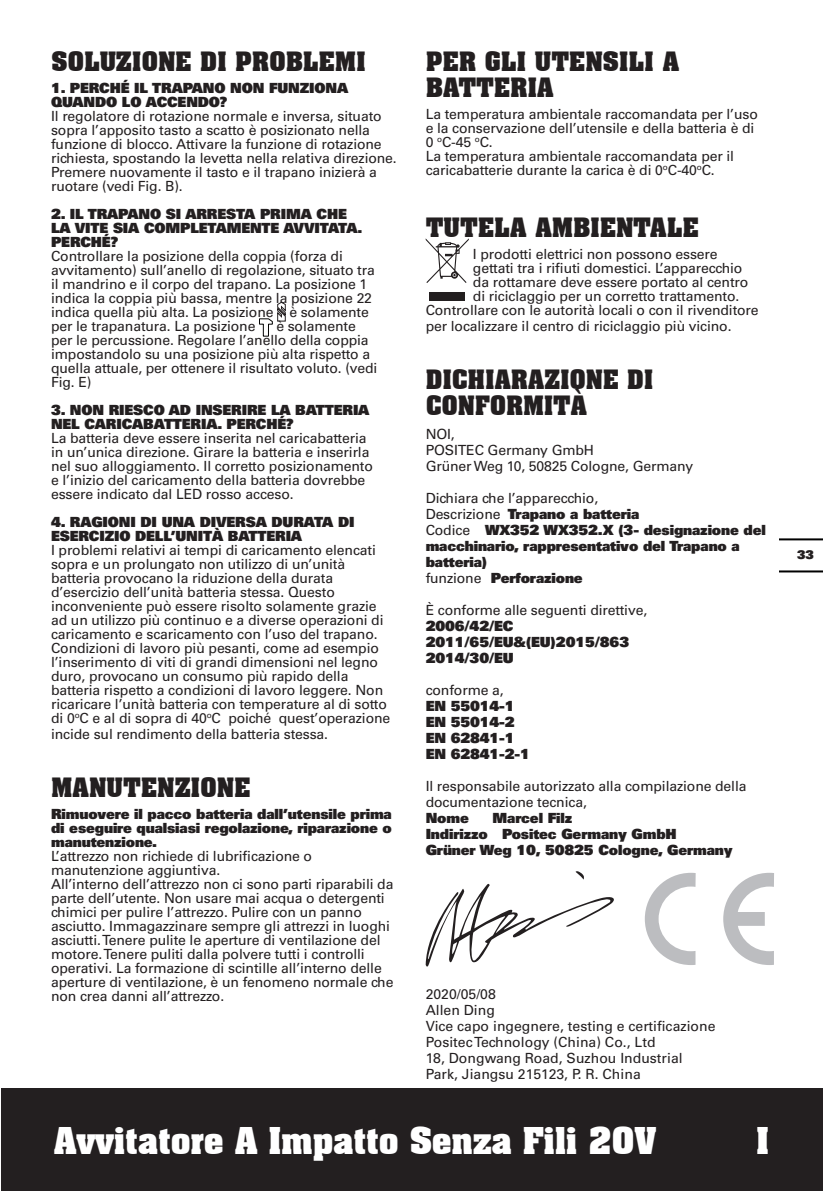
<style>
.page{position:relative;width:823px;height:1191px;background:#fff}
.page>*{position:absolute;margin:0;border:0;box-sizing:border-box;transform-origin:0 0}
.t1{font:700 36px "Aachen BT";letter-spacing:-.025em;color:#fff}
.t2{font:700 26px/26px "Aachen BT";letter-spacing:-.01em;color:#231f20}
.t3{font:14px/14px "Univers";letter-spacing:-.01em;color:#231f20}
.t4{font:900 14px/14px "Univers";letter-spacing:-.01em;color:#231f20}
.t5{font:900 12px "Univers";color:#231f20}
.s1{font-weight:400}
</style>
<div class="page">
<div style="left:1px;top:1089px;width:821px;height:102px;background:#231f20"></div>
<hr style="left:0;top:1089px;width:1px;height:102px;background:#231f20">
<hr style="left:779px;top:570px;width:43px;height:2px;background:#000">
<hr style="left:779px;top:538px;width:43px;height:2px;background:#000">
<svg style="left:259px;top:301px;width:27px;height:36px"></svg>
<svg style="left:425px;top:238px;width:43px;height:45px"></svg>
<div style="left:429px;top:292px;width:36px;height:9px;background:#231f20"></div>
<svg style="left:425px;top:871px;width:189px;height:96px"></svg>
<svg style="left:644px;top:872px;width:51px;height:93px"></svg>
<svg style="left:723px;top:872px;width:50px;height:93px"></svg>
<p class="t2" style="left:51px;top:48px;width:316px">SOLUZIONE DI PROBLEMI</p>
<p class="t4" style="left:51px;top:80px;width:298px">1. PERCHÉ IL TRAPANO NON FUNZIONA<br>QUANDO LO ACCENDO?</p>
<p class="t3" style="left:51px;top:109px;width:347px">Il regolatore di rotazione normale e inversa, situato sopra l’apposito tasto a scatto è posizionato nella funzione di blocco. Attivare la funzione di rotazione richiesta, spostando la levetta nella relativa direzione.<br>Premere nuovamente il tasto e il trapano inizierà a ruotare (vedi Fig. B).</p>
<p class="t4" style="left:51px;top:206px;width:312px">2. IL TRAPANO SI ARRESTA PRIMA CHE<br>LA VITE SIA COMPLETAMENTE AVVITATA.<br>PERCHÉ?</p>
<p class="t3" style="left:51px;top:249px;width:325px">Controllare la posizione della coppia (forza di avvitamento) sull’anello di regolazione, situato tra il mandrino e il corpo del trapano. La posizione 1 indica la coppia più bassa, mentre la posizione 22 indica quella più alta. La posizione è solamente per le trapanatura. La posizione</p>
<p class="t3" style="left:51px;top:319px;width:328px;text-indent:225px">è solamente per le percussione. Regolare l’anello della coppia impostandolo su una posizione più alta rispetto a quella attuale, per ottenere il risultato voluto. (vedi Fig. E)</p>
<p class="t4" style="left:51px;top:402px;width:320px">3. NON RIESCO AD INSERIRE LA BATTERIA<br>NEL CARICABATTERIA. PERCHÉ?</p>
<p class="t3" style="left:51px;top:431px;width:323px">La batteria deve essere inserita nel caricabatteria in un’unica direzione. Girare la batteria e inserirla nel suo alloggiamento. Il corretto posizionamento e l’inizio del caricamento della batteria dovrebbe essere indicato dal LED rosso acceso.</p>
<p class="t4" style="left:51px;top:514px;width:305px">4. RAGIONI DI UNA DIVERSA DURATA DI<br>ESERCIZIO DELL’UNITÀ BATTERIA</p>
<p class="t3" style="left:51px;top:543px;width:340px">I problemi relativi ai tempi di caricamento elencati sopra e un prolungato non utilizzo di un’unità batteria provocano la riduzione della durata d’esercizio dell’unità batteria stessa. Questo inconveniente può essere risolto solamente grazie ad un utilizzo più continuo e a diverse operazioni di caricamento e scaricamento con l’uso del trapano.<br>Condizioni di lavoro più pesanti, come ad esempio l’inserimento di viti di grandi dimensioni nel legno duro, provocano un consumo più rapido della batteria rispetto a condizioni di lavoro leggere. Non ricaricare l’unità batteria con temperature al di sotto di 0<sup>o</sup>C e al di sopra di 40<sup>o</sup>C poiché quest’operazione</p>
<p class="t3" style="left:51px;top:727px;width:278px">incide sul rendimento della batteria stessa.</p>
<p class="t2" style="left:51px;top:774px;width:201px">MANUTENZIONE</p>
<p class="t4" style="left:51px;top:806px;width:342px;text-align:justify">Rimuovere il pacco batteria dall’utensile prima di eseguire qualsiasi regolazione, riparazione o manutenzione.</p>
<p class="t3" style="left:51px;top:849px;width:262px">L’attrezzo non richiede di lubrificazione o manutenzione aggiuntiva.</p>
<p class="t3" style="left:51px;top:877px;width:344px">All’interno dell’attrezzo non ci sono parti riparabili da parte dell’utente. Non usare mai acqua o detergenti chimici per pulire l’attrezzo. Pulire con un panno asciutto. Immagazzinare sempre gli attrezzi in luoghi asciutti. Tenere pulite le aperture di ventilazione del motore. Tenere puliti dalla polvere tutti i controlli operativi. La formazione di scintille all’interno delle aperture di ventilazione, è un fenomeno normale che non crea danni all’attrezzo.</p>
<p class="t2" style="left:425px;top:48px;width:255px">PER GLI UTENSILI A<br>BATTERIA</p>
<p class="t3" style="left:425px;top:107px;width:333px">La temperatura ambientale raccomandata per l’uso e la conservazione dell’utensile e della batteria è di<br>0 <sup>o</sup>C-45 <sup>o</sup>C.</p>
<p class="t3" style="left:425px;top:149px;width:310px">La temperatura ambientale raccomandata per il caricabatterie durante la carica è di 0<sup>o</sup>C-40<sup>o</sup>C.</p>
<p class="t2" style="left:425px;top:214px;width:275px">TUTELA AMBIENTALE</p>
<p class="t3" style="left:472px;top:247px;width:246px">I prodotti elettrici non possono essere</p>
<p class="t3" style="left:472px;top:261px;width:271px">gettati tra i rifiuti domestici. L’apparecchio</p>
<p class="t3" style="left:472px;top:275px;width:277px">da rottamare deve essere portato al centro</p>
<p class="t3" style="left:472px;top:289px;width:268px">di riciclaggio per un corretto trattamento.</p>
<p class="t3" style="left:425px;top:303px;width:334px">Controllare con le autorità locali o con il rivenditore</p>
<p class="t3" style="left:425px;top:319px;width:307px">per localizzare il centro di riciclaggio più vicino.</p>
<p class="t2" style="left:425px;top:366px;width:229px">DICHIARAZIONE DI<br>CONFORMITÀ</p>
<p class="t3" style="left:425px;top:427px;width:31px">NOI,</p>
<p class="t3" style="left:425px;top:443px;width:170px">POSITEC Germany GmbH</p>
<p class="t3" style="left:425px;top:459px;width:269px">Grüner Weg 10, 50825 Cologne, Germany</p>
<p class="t3" style="left:425px;top:491px;width:174px">Dichiara che l’apparecchio,</p>
<p class="t4" style="left:425px;top:506px;width:215px"><span class="s1">Descrizione</span> Trapano a batteria</p>
<p class="t4" style="left:425px;top:521px;width:341px;line-height:16px"><span class="s1">Codice</span> WX352 WX352.X (3- designazione del macchinario, rappresentativo del Trapano a batteria)</p>
<p class="t4" style="left:425px;top:570px;width:158px"><span class="s1">funzione</span> Perforazione</p>
<p class="t3" style="left:425px;top:603px;width:223px">È conforme alle seguenti direttive,</p>
<p class="t4" style="left:425px;top:618px;width:89px">2006/42/EC</p>
<p class="t4" style="left:425px;top:634px;width:205px">2011/65/EU&amp;(EU)2015/863</p>
<p class="t4" style="left:425px;top:650px;width:89px">2014/30/EU</p>
<p class="t3" style="left:425px;top:683px;width:79px">conforme a,</p>
<p class="t4" style="left:425px;top:698px;width:90px">EN 55014-1</p>
<p class="t4" style="left:425px;top:714px;width:90px">EN 55014-2</p>
<p class="t4" style="left:425px;top:730px;width:90px">EN 62841-1</p>
<p class="t4" style="left:425px;top:746px;width:106px">EN 62841-2-1</p>
<p class="t3" style="left:425px;top:778px;width:322px;line-height:16px">Il responsabile autorizzato alla compilazione della documentazione tecnica,</p>
<p class="t4" style="left:425px;top:810px;width:45px">Nome</p>
<p class="t4" style="left:492px;top:810px;width:81px">Marcel Filz</p>
<p class="t4" style="left:425px;top:826px;width:252px">Indirizzo Positec Germany GmbH</p>
<p class="t4" style="left:425px;top:842px;width:308px">Grüner Weg 10, 50825 Cologne, Germany</p>
<p class="t3" style="left:425px;top:987px;width:72px">2020/05/08</p>
<p class="t3" style="left:425px;top:1003px;width:71px">Allen Ding</p>
<p class="t3" style="left:425px;top:1019px;width:291px">Vice capo ingegnere, testing e certificazione</p>
<p class="t3" style="left:425px;top:1035px;width:231px">Positec Technology (China) Co., Ltd</p>
<p class="t3" style="left:425px;top:1051px;width:258px">18, Dongwang Road, Suzhou Industrial</p>
<p class="t3" style="left:425px;top:1067px;width:216px">Park, Jiangsu 215123, P. R. China</p>
<h1 class="t1" style="left:53px;top:1118px;width:604px">Avvitatore A Impatto Senza Fili 20V</h1>
<h1 class="t1" style="left:755px;top:1118px;width:15px">I</h1>
<p class="t5" style="left:796px;top:546px;width:18px">33</p>
</div>
